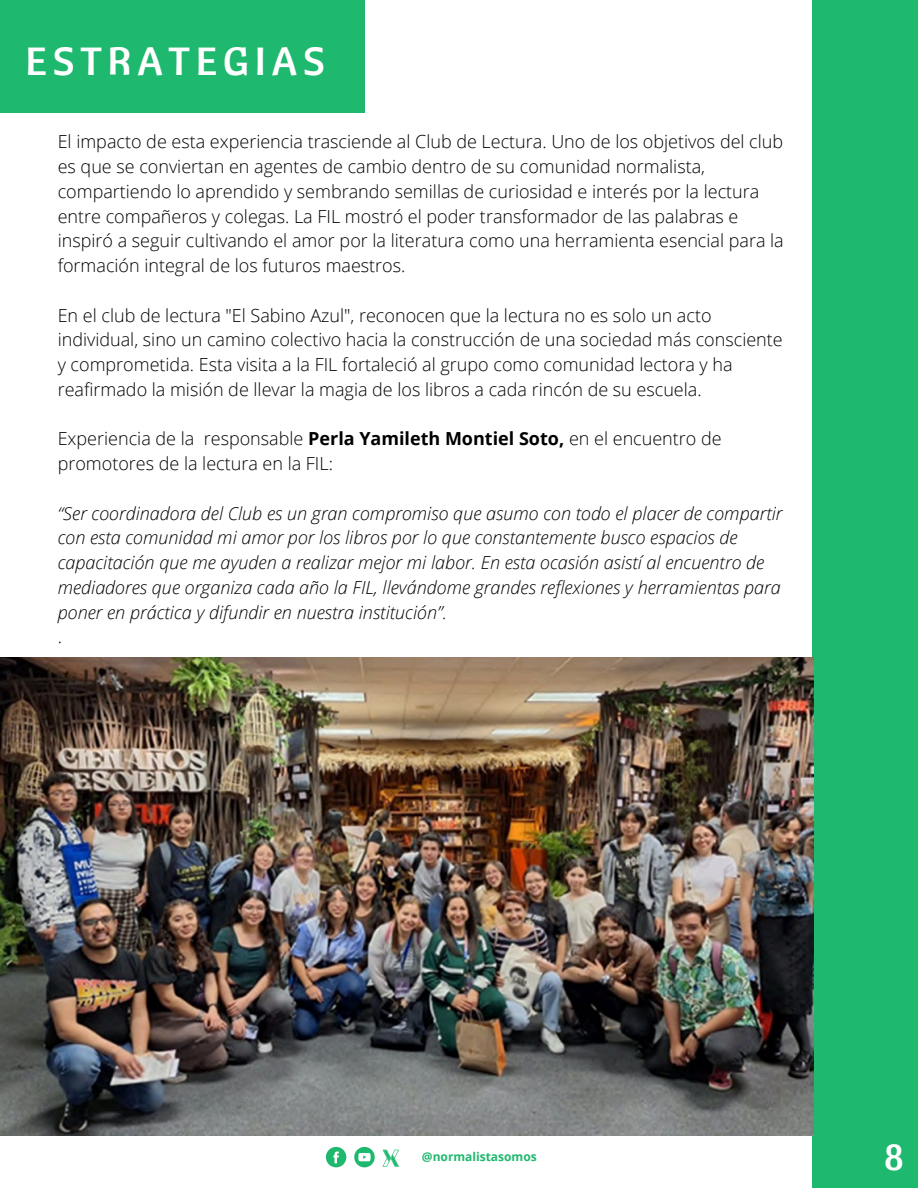
<style>
.page{position:relative;width:918px;height:1188px;background:#fff}
.page>*{position:absolute;margin:0;border:0;box-sizing:border-box;transform-origin:0 0}
.t1{font:39px "Cantora One";letter-spacing:.15em;color:#fff}
.t2{font:36px "Cantora One";color:#fff}
.t3{font:300 18px/24.8px "Open Sans";color:#000}
.t4{font:italic 300 18px/24.8px "Open Sans";color:#000}
.t5{font:700 12px "Open Sans";color:#1eb86e}
.s1{font-weight:700}
</style>
<div class="page">
<div style="left:0;top:0;width:365px;height:113px;background:#1eb86e"></div>
<svg style="left:326px;top:1147px;width:20px;height:20px"></svg>
<svg style="left:354px;top:1147px;width:21px;height:20px"></svg>
<svg style="left:383px;top:1150px;width:15px;height:17px"></svg>
<div style="left:812px;top:0;width:106px;height:1188px;background:#1eb86e"></div>
<img style="left:0;top:657px;width:813px;height:478px">
<h1 class="t1" style="left:25px;top:36px;width:301px">ESTRATEGIAS</h1>
<p class="t3" style="left:58px;top:129px;width:728px">El impacto de esta experiencia trasciende al Club de Lectura. Uno de los objetivos del club es que se conviertan en agentes de cambio dentro de su comunidad normalista, compartiendo lo aprendido y sembrando semillas de curiosidad e interés por la lectura entre compañeros y colegas. La FIL mostró el poder transformador de las palabras e inspiró a seguir cultivando el amor por la literatura como una herramienta esencial para la formación integral de los futuros maestros.</p>
<p class="t3" style="left:58px;top:302px;width:727px">En el club de lectura "El Sabino Azul", reconocen que la lectura no es solo un acto individual, sino un camino colectivo hacia la construcción de una sociedad más consciente y comprometida. Esta visita a la FIL fortaleció al grupo como comunidad lectora y ha reafirmado la misión de llevar la magia de los libros a cada rincón de su escuela.</p>
<p class="t3" style="left:58px;top:426px;width:665px">Experiencia de la responsable <span class="s1">Perla Yamileth Montiel Soto,</span> en el encuentro de promotores de la lectura en la FIL:</p>
<p class="t4" style="left:58px;top:500px;width:726px">“Ser coordinadora del Club es un gran compromiso que asumo con todo el placer de compartir con esta comunidad mi amor por los libros por lo que constantemente busco espacios de capacitación que me ayuden a realizar mejor mi labor. En esta ocasión asistí al encuentro de mediadores que organiza cada año la FIL, llevándome grandes reflexiones y herramientas para poner en práctica y difundir en nuestra institución”.</p>
<p class="t3" style="left:58px;top:624px;width:6px">.</p>
<p class="t5" style="left:422px;top:1148px;width:116px">@normalistasomos</p>
<h2 class="t2" style="left:884px;top:1134px;width:21px">8</h2>
</div>
